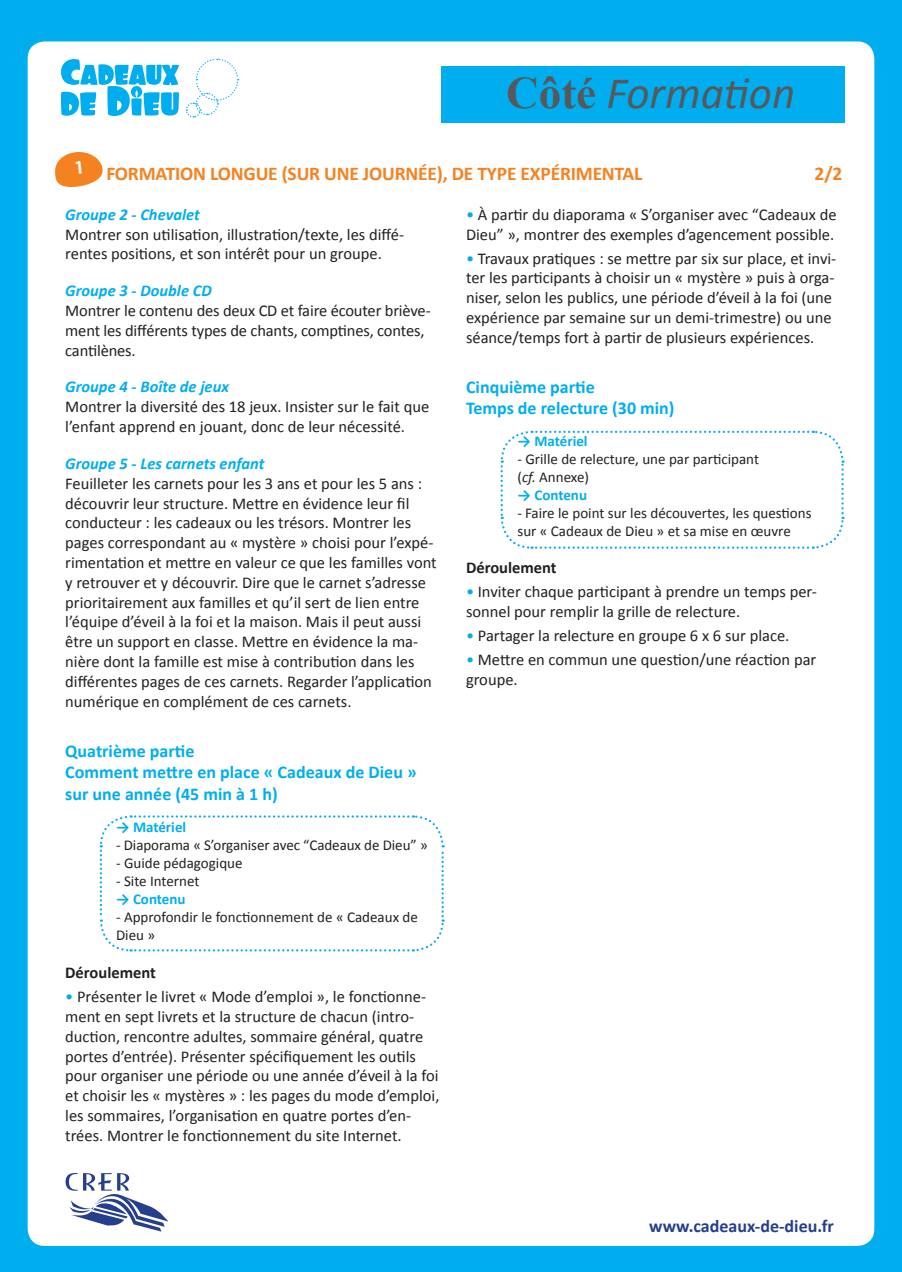
<style>
.page{position:relative;width:902px;height:1272px;background:#fff}
.page>*{position:absolute;margin:0;border:0;box-sizing:border-box;transform-origin:0 0}
.Titre_1{font:italic 45px "Calibri";color:#57585a}
.Titre_1-2{font:700 19.5px "Calibri";letter-spacing:-.01em;color:#f58220}
.Titre_3_Formation{font:700 18px/21.6px "Calibri";color:#00aeef}
.t1{font:700 18px "Calibri";color:#253f8e}
.Normal_11{font:16.5px/19.8px "Calibri";color:#231f20}
.Titre_4_Formation{font:italic 700 16.5px "Calibri";color:#00aeef}
.Normal_11-2{font:700 16.5px "Calibri";color:#231f20}
.Normal_10{font:15px/18px "Calibri";color:#231f20}
.Titre_2{font:700 15px "Calibri";color:#00aeef}
.Normal_10-2{font:700 15px "Calibri";color:#00aeef}
.s1{font-family:"Times New Roman";font-weight:700;font-style:normal}
.s2{color:#00aeef}
.s3{font-style:italic}
</style>
<div class="page">
<div style="left:0;top:0;width:901px;height:1271px;background:#00aeef"></div>
<div style="left:28px;top:41px;width:846px;height:1204px;background:#fff;border-radius:17px"></div>
<svg style="left:185px;top:58px;width:54px;height:60px"></svg>
<svg style="left:61px;top:59px;width:118px;height:57px"></svg>
<svg style="left:66px;top:1173px;width:102px;height:58px"></svg>
<div style="left:441px;top:66px;width:403px;height:57px;background:#00aeef"></div>
<svg style="left:99px;top:815px;width:346px;height:137px"></svg>
<svg style="left:500px;top:430px;width:344px;height:119px"></svg>
<svg style="left:55px;top:152px;width:48px;height:35px"></svg>
<p class="Titre_1" style="left:506px;top:62px;width:290px"><span class="s1">Côté</span> Formation</p>
<p class="Titre_1-2" style="left:106px;top:160px;width:537px">FORMATION LONGUE (SUR UNE JOURNÉE), DE TYPE EXPÉRIMENTAL</p>
<p class="Titre_1-2" style="left:814px;top:160px;width:29px">2/2</p>
<p class="Titre_4_Formation" style="left:65px;top:203px;width:136px">Groupe 2 - Chevalet</p>
<p class="Normal_11" style="left:65px;top:224px;width:340px">Montrer son utilisation, illustration/texte, les diffé&shy;rentes positions, et son intérêt pour un groupe.</p>
<p class="Titre_4_Formation" style="left:65px;top:279px;width:148px">Groupe 3 - Double CD</p>
<p class="Normal_11" style="left:65px;top:300px;width:367px">Montrer le contenu des deux CD et faire écouter briève&shy;ment les différents types de chants, comptines, contes, cantilènes.</p>
<p class="Titre_4_Formation" style="left:65px;top:375px;width:165px">Groupe 4 - Boîte de jeux</p>
<p class="Normal_11" style="left:65px;top:396px;width:365px">Montrer la diversité des 18 jeux. Insister sur le fait que l’enfant apprend en jouant, donc de leur nécessité.</p>
<p class="Titre_4_Formation" style="left:65px;top:452px;width:201px">Groupe 5 - Les carnets enfant</p>
<p class="Normal_11" style="left:65px;top:473px;width:373px">Feuilleter les carnets pour les 3 ans et pour les 5 ans : découvrir leur structure. Mettre en évidence leur fil conducteur : les cadeaux ou les trésors. Montrer les pages correspondant au « mystère » choisi pour l’expé&shy;rimentation et mettre en valeur ce que les familles vont y retrouver et y découvrir. Dire que le carnet s’adresse prioritairement aux familles et qu’il sert de lien entre l’équipe d’éveil à la foi et la maison. Mais il peut aussi être un support en classe. Mettre en évidence la ma&shy;nière dont la famille est mise à contribution dans les différentes pages de ces carnets. Regarder l’application numérique en complément de ces carnets.</p>
<p class="Titre_3_Formation" style="left:65px;top:739px;width:131px">Quatrième partie</p>
<p class="Titre_3_Formation" style="left:65px;top:760px;width:353px">Comment mettre en place « Cadeaux de Dieu » sur une année (45 min à 1 h)</p>
<p class="Titre_2" style="left:116px;top:816px;width:72px">→ Matériel</p>
<p class="Normal_10" style="left:116px;top:835px;width:313px">- Diaporama « S’organiser avec “Cadeaux de Dieu” »</p>
<p class="Normal_10" style="left:116px;top:853px;width:128px">- Guide pédagogique</p>
<p class="Normal_10" style="left:116px;top:871px;width:85px">- Site Internet</p>
<p class="Normal_10-2" style="left:116px;top:888px;width:71px">→ Contenu</p>
<p class="Normal_10" style="left:116px;top:907px;width:303px">- Approfondir le fonctionnement de « Cadeaux de<br>Dieu »</p>
<p class="Normal_11-2" style="left:65px;top:960px;width:92px">Déroulement</p>
<p class="Normal_11" style="left:65px;top:986px;width:376px"><span class="s2">•</span> Présenter le livret « Mode d’emploi », le fonctionne&shy;ment en sept livrets et la structure de chacun (intro&shy;duction, rencontre adultes, sommaire général, quatre portes d’entrée). Présenter spécifiquement les outils pour organiser une période ou une année d’éveil à la foi et choisir les « mystères » : les pages du mode d’emploi, les sommaires, l’organisation en quatre portes d’en&shy;trées. Montrer le fonctionnement du site Internet.</p>
<p class="Normal_11" style="left:466px;top:204px;width:372px"><span class="s2">•</span> À partir du diaporama « S’organiser avec “Cadeaux de<br>Dieu” », montrer des exemples d’agencement possible.</p>
<p class="Normal_11" style="left:466px;top:248px;width:372px"><span class="s2">•</span> Travaux pratiques : se mettre par six sur place, et invi&shy;ter les participants à choisir un « mystère » puis à orga&shy;niser, selon les publics, une période d’éveil à la foi (une expérience par semaine sur un demi-trimestre) ou une séance/temps fort à partir de plusieurs expériences.</p>
<p class="Titre_3_Formation" style="left:466px;top:375px;width:130px">Cinquième partie</p>
<p class="Titre_3_Formation" style="left:466px;top:397px;width:210px">Temps de relecture (30 min)</p>
<p class="Titre_2" style="left:517px;top:431px;width:72px">→ Matériel</p>
<p class="Normal_10" style="left:517px;top:450px;width:243px">- Grille de relecture, une par participant (<span class="s3">cf.</span> Annexe)</p>
<p class="Normal_10-2" style="left:517px;top:485px;width:71px">→ Contenu</p>
<p class="Normal_10" style="left:517px;top:504px;width:295px">- Faire le point sur les découvertes, les questions sur « Cadeaux de Dieu » et sa mise en œuvre</p>
<p class="Normal_11-2" style="left:466px;top:555px;width:92px">Déroulement</p>
<p class="Normal_11" style="left:466px;top:581px;width:352px"><span class="s2">•</span> Inviter chaque participant à prendre un temps per&shy;sonnel pour remplir la grille de relecture.</p>
<p class="Normal_11" style="left:466px;top:625px;width:325px"><span class="s2">•</span> Partager la relecture en groupe 6 x 6 sur place.</p>
<p class="Normal_11" style="left:466px;top:649px;width:352px"><span class="s2">•</span> Mettre en commun une question/une réaction par groupe.</p>
<p class="t1" style="left:649px;top:1213px;width:186px">www.cadeaux-de-dieu.fr</p>
</div>
